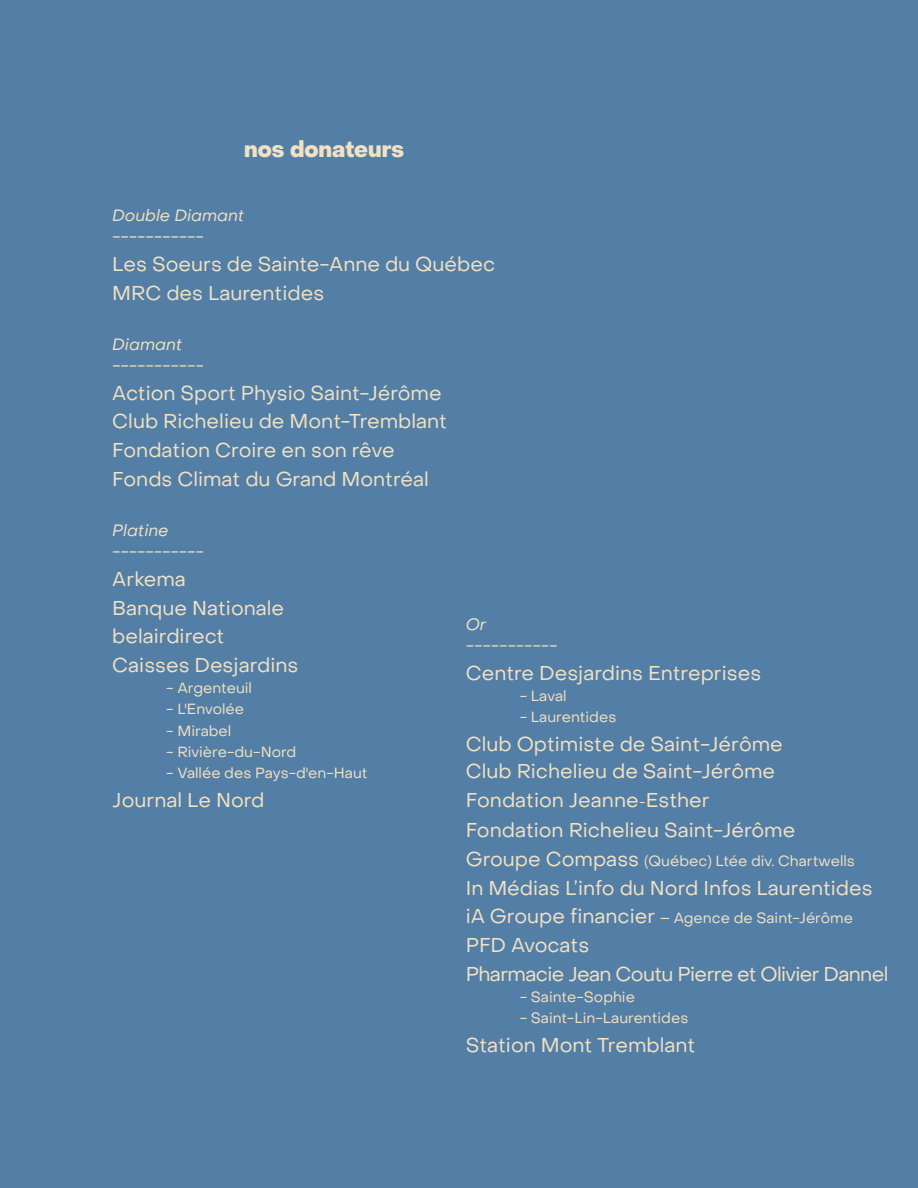
<style>
.page{position:relative;width:918px;height:1188px;background:#537fa6}
.page>*{position:absolute;margin:0;border:0;box-sizing:border-box;transform-origin:0 0}
.t1{font:800 22.5px "Object Sans";color:#f2e1c2}
.t2{font:19.95px/28.8px "Object Sans";color:#f2e1c2}
.t3{font:19.95px/28.8px "Object Sans";letter-spacing:-.03em;color:#f2e1c2}
.t4{font:italic 16.35px "Object Sans";color:#f2e1c2}
.t5{font:14.7px "Object Sans";color:#f2e1c2}
.s1{font-family:"Minion Pro"}
.s2{font-size:19.95px}
</style>
<div class="page">
<p class="t1" style="left:244px;top:136px;width:162px">nos donateurs</p>
<p class="t4" style="left:112px;top:206px;width:133px">Double Diamant</p>
<p class="t4" style="left:112px;top:227px;width:93px">-----------</p>
<p class="t2" style="left:112px;top:250px;width:384px">Les Soeurs de Sainte-Anne du Québec</p>
<p class="t2" style="left:112px;top:279px;width:213px">MRC des Laurentides</p>
<p class="t4" style="left:112px;top:334px;width:71px">Diamant</p>
<p class="t4" style="left:112px;top:355px;width:93px">-----------</p>
<p class="t2" style="left:112px;top:378px;width:331px">Action Sport Physio Saint-Jérôme</p>
<p class="t2" style="left:112px;top:407px;width:336px">Club Richelieu de Mont-Tremblant</p>
<p class="t2" style="left:112px;top:436px;width:284px">Fondation Croire en son rêve</p>
<p class="t2" style="left:112px;top:465px;width:318px">Fonds Climat du Grand Montréal</p>
<p class="t4" style="left:112px;top:520px;width:58px">Platine</p>
<p class="t4" style="left:112px;top:541px;width:93px">-----------</p>
<p class="t2" style="left:112px;top:565px;width:173px">Arkema<br>Banque Nationale</p>
<p class="t2" style="left:112px;top:622px;width:114px">belairdirect</p>
<p class="t2" style="left:112px;top:651px;width:188px">Caisses Desjardins</p>
<p class="t5" style="left:166px;top:679px;width:87px">- Argenteuil</p>
<p class="t5" style="left:166px;top:700px;width:79px">- L'Envolée</p>
<p class="t5" style="left:166px;top:721px;width:67px">- Mirabel</p>
<p class="t5" style="left:166px;top:743px;width:132px">- Rivière-du-Nord</p>
<p class="t5" style="left:166px;top:764px;width:203px">- Vallée des Pays-d'en-Haut</p>
<p class="t2" style="left:112px;top:785px;width:154px">Journal Le Nord</p>
<p class="t4" style="left:466px;top:614px;width:22px">Or</p>
<p class="t4" style="left:466px;top:635px;width:93px">-----------</p>
<p class="t2" style="left:466px;top:658px;width:297px">Centre Desjardins Entreprises</p>
<p class="t5" style="left:520px;top:687px;width:48px">- Laval</p>
<p class="t5" style="left:520px;top:708px;width:98px">- Laurentides</p>
<p class="t2" style="left:466px;top:729px;width:331px">Club Optimiste de Saint-Jérôme<br>Club Richelieu de Saint-Jérôme<br>Fondation Jeanne<span class="s1">-</span>Esther<br>Fondation Richelieu Saint-Jérôme</p>
<p class="t5" style="left:466px;top:852px;width:391px"><span class="s2">Groupe Compass</span> (Québec) Ltée div. Chartwells</p>
<p class="t2" style="left:466px;top:873px;width:408px">In Médias L’info du Nord Infos Laurentides</p>
<p class="t5" style="left:466px;top:909px;width:389px"><span class="s2">iA Groupe financier</span> – Agence de Saint-Jérôme</p>
<p class="t3" style="left:466px;top:931px;width:424px">PFD Avocats<br>Pharmacie Jean Coutu Pierre et Olivier Dannel</p>
<p class="t5" style="left:520px;top:988px;width:117px">- Sainte-Sophie</p>
<p class="t5" style="left:520px;top:1009px;width:170px">- Saint-Lin-Laurentides</p>
<p class="t2" style="left:466px;top:1031px;width:231px">Station Mont Tremblant</p>
</div>
